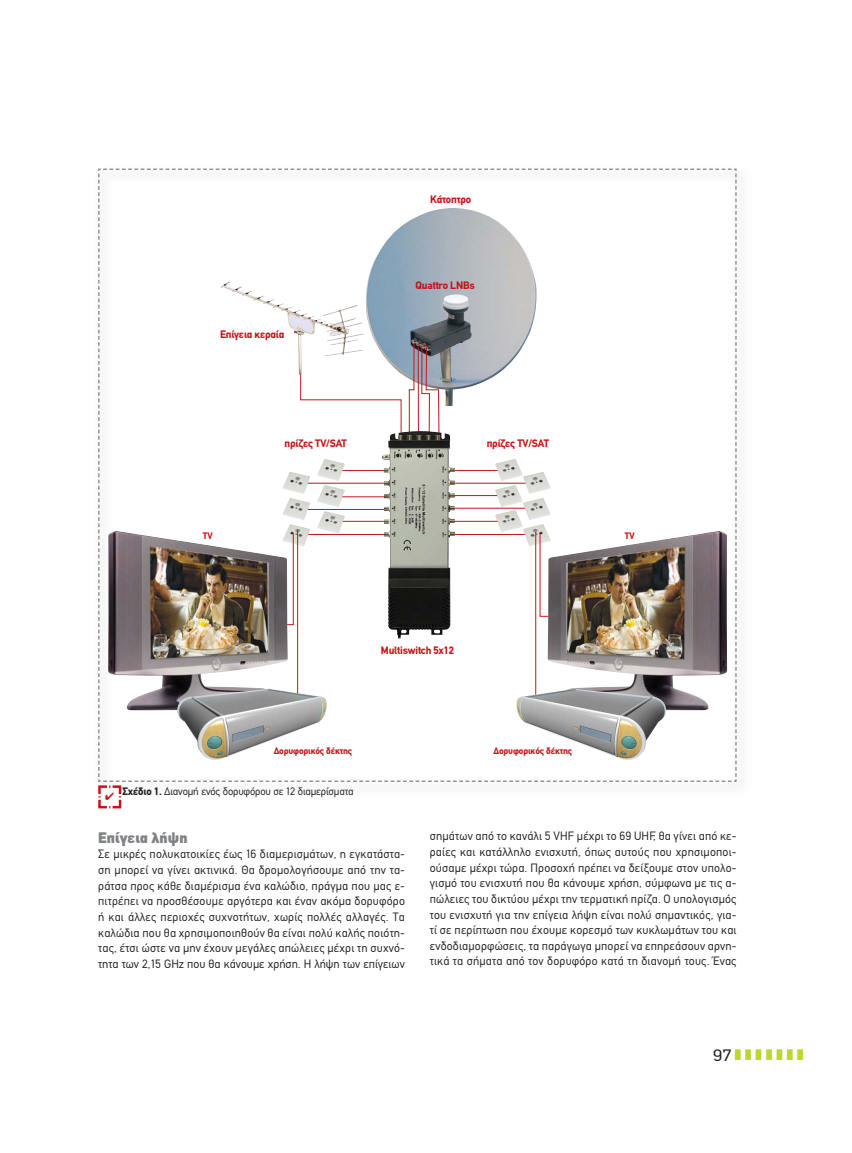
<style>
.page{position:relative;width:852px;height:1153px;background:#fff}
.page>*{position:absolute;margin:0;border:0;box-sizing:border-box;transform-origin:0 0}
.t1{font:16.25px "CF Din";color:#231f20;scale:1.2 1}
.t2{font:900 15px "CF Din";letter-spacing:.015em;color:#808285}
.t3{font:11.88px/15.6px "CF Din";letter-spacing:.015em;color:#231f20;text-align:justify}
.t4{font:700 10.62px "CF Din";letter-spacing:-.015em;color:#c4151c}
.t5{font:10.62px "CF Din";letter-spacing:-.015em;color:#231f20}
.t6{font:700 9.25px "CF Din";letter-spacing:-.015em;color:#c4151c}
.s1{font-weight:700}
.s2{color:#bed630}
</style>
<div class="page">
<svg style="left:98px;top:169px;width:638px;height:640px"></svg>
<p class="t4" style="left:430px;top:193px;width:42px">Κάτοπτρο</p>
<p class="t4" style="left:220px;top:328px;width:66px">Επίγεια κεραία</p>
<p class="t4" style="left:415px;top:279px;width:61px">Quattro LNBs</p>
<p class="t6" style="left:203px;top:530px;width:11px">TV</p>
<p class="t4" style="left:284px;top:437px;width:64px">πρίζες TV/SAT</p>
<p class="t4" style="left:486px;top:437px;width:64px">πρίζες TV/SAT</p>
<p class="t4" style="left:381px;top:644px;width:75px">Multiswitch 5x12</p>
<p class="t6" style="left:273px;top:745px;width:80px">∆ορυφορικός δέκτης</p>
<p class="t6" style="left:493px;top:745px;width:80px">∆ορυφορικός δέκτης</p>
<p class="t5" style="left:122px;top:787px;width:232px"><span class="s1">Σχέδιο 1.</span> ∆ιανοµή ενός δορυφόρου σε 12 διαµερίσµατα</p>
<p class="t6" style="left:624px;top:530px;width:11px">TV</p>
<p class="t2" style="left:98px;top:829px;width:91px">Επίγεια λήψη</p>
<p class="t3" style="left:98px;top:847px;width:308px">Σε µικρές πολυκατοικίες έως 16 διαµερισµάτων, η εγκατάστα&shy;ση µπορεί να γίνει ακτινικά. Θα δροµολογήσουµε από την τα&shy;ράτσα προς κάθε διαµέρισµα ένα καλώδιο, πράγµα που µας ε&shy;πιτρέπει να προσθέσουµε αργότερα και έναν ακόµα δορυφόρο ή και άλλες περιοχές συχνοτήτων, χωρίς πολλές αλλαγές. Τα καλώδια που θα χρησιµοποιηθούν θα είναι πολύ καλής ποιότη&shy;τας, έτσι ώστε να µην έχουν µεγάλες απώλειες µέχρι τη συχνό&shy;τητα των 2,15 GHz που θα κάνουµε χρήση. Η λήψη των επίγειων</p>
<p class="t3" style="left:429px;top:829px;width:308px">σηµάτων από το κανάλι 5 VHF µέχρι το 69 UHF, θα γίνει από κε&shy;ραίες και κατάλληλο ενισχυτή, όπως αυτούς που χρησιµοποι&shy;ούσαµε µέχρι τώρα. Προσοχή πρέπει να δείξουµε στον υπολο&shy;γισµό του ενισχυτή που θα κάνουµε χρήση, σύµφωνα µε τις α&shy;πώλειες του δικτύου µέχρι την τερµατική πρίζα. Ο υπολογισµός του ενισχυτή για την επίγεια λήψη είναι πολύ σηµαντικός, για&shy;τί σε περίπτωση που έχουµε κορεσµό των κυκλωµάτων του και ενδοδιαµορφώσεις, τα παράγωγα µπορεί να επηρεάσουν αρνη&shy;τικά τα σήµατα από τον δορυφόρο κατά τη διανοµή τους. Ένας</p>
<h1 class="t1" style="left:712px;top:1049px;width:77px">97<span class="s2">❚</span> <span class="s2">❚</span> <span class="s2">❚</span> <span class="s2">❚</span> <span class="s2">❚</span> <span class="s2">❚</span> <span class="s2">❚</span></h1>
</div>
